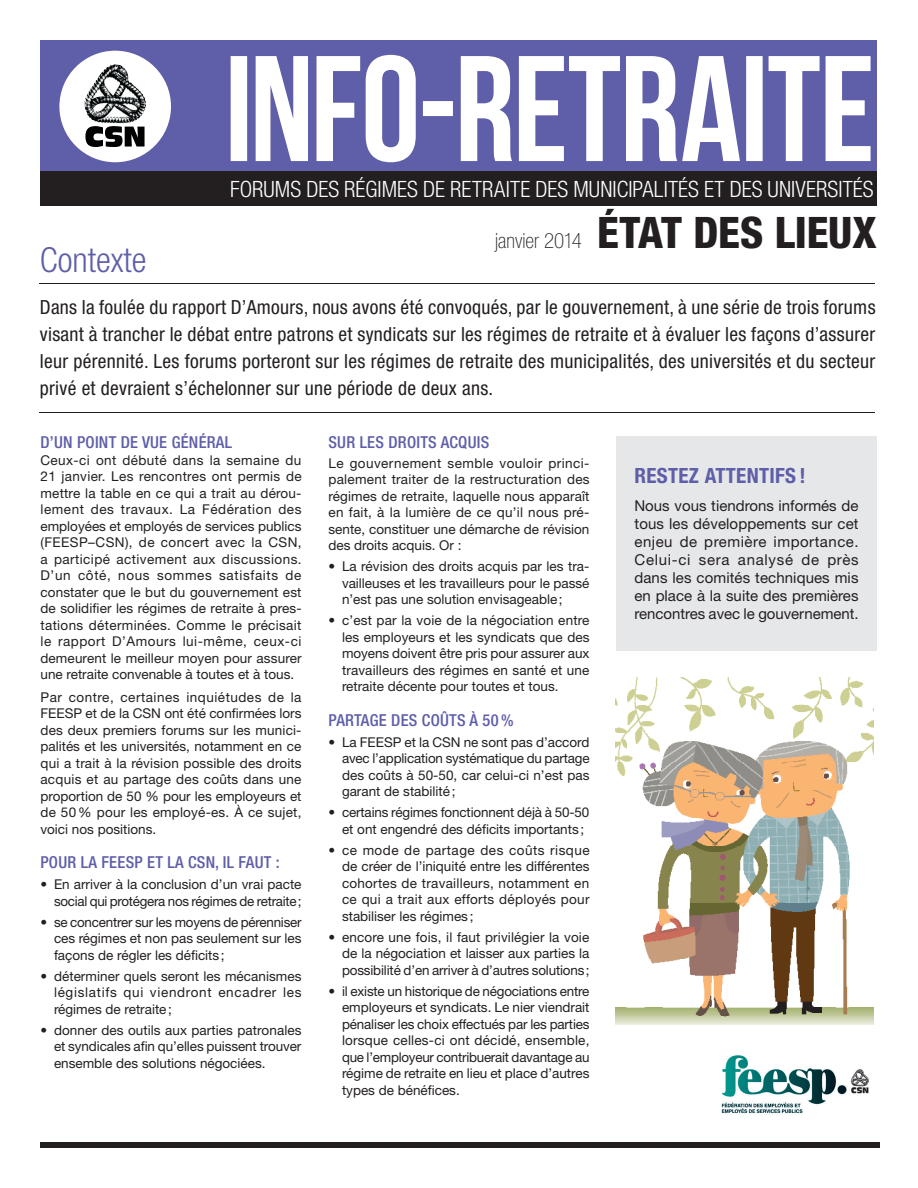
<style>
.page{position:relative;width:918px;height:1188px;background:#fff}
.page>*{position:absolute;margin:0;border:0;box-sizing:border-box;transform-origin:0 0}
.t1{font:800 condensed 43.5px "Helvetica Neue LT Std";letter-spacing:-.005em;color:#231f20}
.t2{font:300 condensed 34.5px "Helvetica Neue LT Std";color:#5e5ea9}
.t3{font:300 condensed 22.5px "Helvetica Neue LT Std";letter-spacing:.005em;color:#fff}
.t4{font:700 condensed 21px "Helvetica Neue LT Std";letter-spacing:.015em;color:#5e5ea9}
.t5{font:condensed 19.5px/27px "Helvetica Neue LT Std";letter-spacing:.015em;color:#231f20;text-align:justify}
.t6{font:500 condensed 16.5px "Helvetica Neue LT Std";letter-spacing:.015em;color:#5e5ea9}
.t7{font:15px/18px "Helvetica Neue LT Std";letter-spacing:-.005em;color:#231f20;text-align:justify}
.t8{font:13.5px/16.5px "Helvetica Neue LT Std";color:#231f20;text-align:justify}
.t9{font:13.5px/16.5px "Helvetica Neue LT Std";letter-spacing:-.02em;color:#231f20;text-align:right}
.s1{font-weight:100;font-size:21px}
</style>
<div class="page">
<div style="left:616px;top:436px;width:261px;height:215px;background:#e6e7e9"></div>
<div style="left:40px;top:40px;width:838px;height:149px;background:#5e5ea9"></div>
<div style="left:40px;top:171px;width:838px;height:35px;background:#231f20"></div>
<div style="left:40px;top:1142px;width:840px;height:6px;background:#231f20"></div>
<img style="left:721px;top:1055px;width:148px;height:59px">
<svg style="left:59px;top:51px;width:112px;height:111px;background:#e2e2e3"></svg>
<svg style="left:85px;top:126px;width:60px;height:21px"></svg>
<img style="left:84px;top:64px;width:30px;height:59px">
<hr style="left:40px;top:283px;width:835px;height:1px;background:#231f20">
<hr style="left:40px;top:412px;width:835px;height:1px;background:#231f20">
<svg style="left:231px;top:55px;width:640px;height:107px"></svg>
<img style="left:615px;top:677px;width:259px;height:347px">
<h3 class="t3" style="left:230px;top:176px;width:645px">FORUMS DES RÉGIMES DE RETRAITE DES MUNICIPALITÉS ET DES UNIVERSITÉS</h3>
<h1 class="t1" style="left:495px;top:205px;width:383px"><span class="s1">janvier 2014</span> ÉTAT DES LIEUX</h1>
<h2 class="t2" style="left:40px;top:240px;width:108px">Contexte</h2>
<p class="t5" style="left:40px;top:293px;width:837px">Dans la foulée du rapport D’Amours, nous avons été convoqués, par le gouvernement, à une série de trois forums visant à trancher le débat entre patrons et syndicats sur les régimes de retraite et à évaluer les façons d’assurer leur pérennité. Les forums porteront sur les régimes de retraite des municipalités, des universités et du secteur privé et devraient s’échelonner sur une période de deux ans.</p>
<p class="t6" style="left:40px;top:433px;width:193px">D’UN POINT DE VUE GÉNÉRAL</p>
<p class="t8" style="left:40px;top:452px;width:263px">Ceux-ci ont débuté dans la semaine du 21 janvier. Les rencontres ont permis de mettre la table en ce qui a trait au dérou&shy;lement des travaux. La Fédération des employées et employés de services publics (FEESP–CSN), de concert avec la CSN, a participé activement aux discussions.<br>D’un côté, nous sommes satisfaits de constater que le but du gouvernement est de solidifier les régimes de retraite à pres&shy;tations déterminées. Comme le précisait le rapport D’Amours lui-même, ceux-ci demeurent le meilleur moyen pour assurer une retraite convenable à toutes et à tous.</p>
<p class="t8" style="left:40px;top:689px;width:263px">Par contre, certaines inquiétudes de la FEESP et de la CSN ont été confirmées lors des deux premiers forums sur les munici&shy;palités et les universités, notamment en ce qui a trait à la révision possible des droits acquis et au partage des coûts dans une proportion de 50 % pour les employeurs et de 50 % pour les employé-es. À ce sujet, voici nos positions.</p>
<p class="t6" style="left:40px;top:853px;width:241px">POUR LA FEESP ET LA CSN, IL FAUT :</p>
<p class="t9" style="left:40px;top:876px;width:263px">• En arriver à la conclusion d’un vrai pacte social qui protégera nos régimes de retraite ;</p>
<p class="t8" style="left:54px;top:914px;width:249px;text-indent:-14px">• se concentrer sur les moyens de péren niser ces régimes et non pas seulement sur les façons de régler les déficits ;</p>
<p class="t8" style="left:54px;top:968px;width:249px;text-indent:-14px">• déterminer quels seront les mécanismes législatifs qui viendront encadrer les régimes de retraite ;</p>
<p class="t8" style="left:54px;top:1022px;width:249px;text-indent:-14px">• donner des outils aux parties patronales et syndicales afin qu’elles puissent trouver ensemble des solutions négociées.</p>
<p class="t6" style="left:328px;top:433px;width:162px">SUR LES DROITS ACQUIS</p>
<p class="t8" style="left:328px;top:455px;width:263px">Le gouvernement semble vouloir princi&shy;palement traiter de la restructuration des régimes de retraite, laquelle nous apparaît en fait, à la lumière de ce qu’il nous pré&shy;sente, constituer une démarche de révision des droits acquis. Or :</p>
<p class="t8" style="left:342px;top:558px;width:249px;text-indent:-14px">• La révision des droits acquis par les tra&shy;vailleuses et les travailleurs pour le passé n’est pas une solution envisageable ;</p>
<p class="t8" style="left:342px;top:612px;width:249px;text-indent:-14px">• c’est par la voie de la négociation entre les employeurs et les syndicats que des moyens doivent être pris pour assurer aux travailleurs des régimes en santé et une retraite décente pour toutes et tous.</p>
<p class="t6" style="left:328px;top:710px;width:187px">PARTAGE DES COÛTS À 50 %</p>
<p class="t8" style="left:342px;top:734px;width:249px;text-indent:-14px">• La FEESP et la CSN ne sont pas d’accord avec l’application systématique du partage des coûts à 50-50, car celui-ci n’est pas garant de stabilité ;</p>
<p class="t8" style="left:342px;top:804px;width:249px;text-indent:-14px">• certains régimes fonctionnent déjà à 50-50 et ont engendré des déficits importants ;</p>
<p class="t8" style="left:342px;top:842px;width:249px;text-indent:-14px">• ce mode de partage des coûts risque de créer de l’iniquité entre les différentes cohortes de travailleurs, notamment en ce qui a trait aux efforts déployés pour stabiliser les régimes ;</p>
<p class="t8" style="left:342px;top:929px;width:249px;text-indent:-14px">• encore une fois, il faut privilégier la voie de la négociation et laisser aux parties la possibilité d’en arriver à d’autres solutions ;</p>
<p class="t8" style="left:342px;top:983px;width:249px;text-indent:-14px">• il existe un historique de négociations entre employeurs et syndicats. Le nier viendrait pénaliser les choix effectués par les parties lorsque celles-ci ont décidé, ensemble, que l’employeur contribuerait davantage au régime de retraite en lieu et place d’autres types de bénéfices.</p>
<h3 class="t4" style="left:634px;top:463px;width:173px">RESTEZ ATTENTIFS !</h3>
<p class="t7" style="left:634px;top:497px;width:226px">Nous vous tiendrons informés de tous les développements sur cet enjeu de première importance.<br>Celui-ci sera analysé de près dans les comités techniques mis en place à la suite des premières rencontres avec le gouvernement.</p>
</div>
